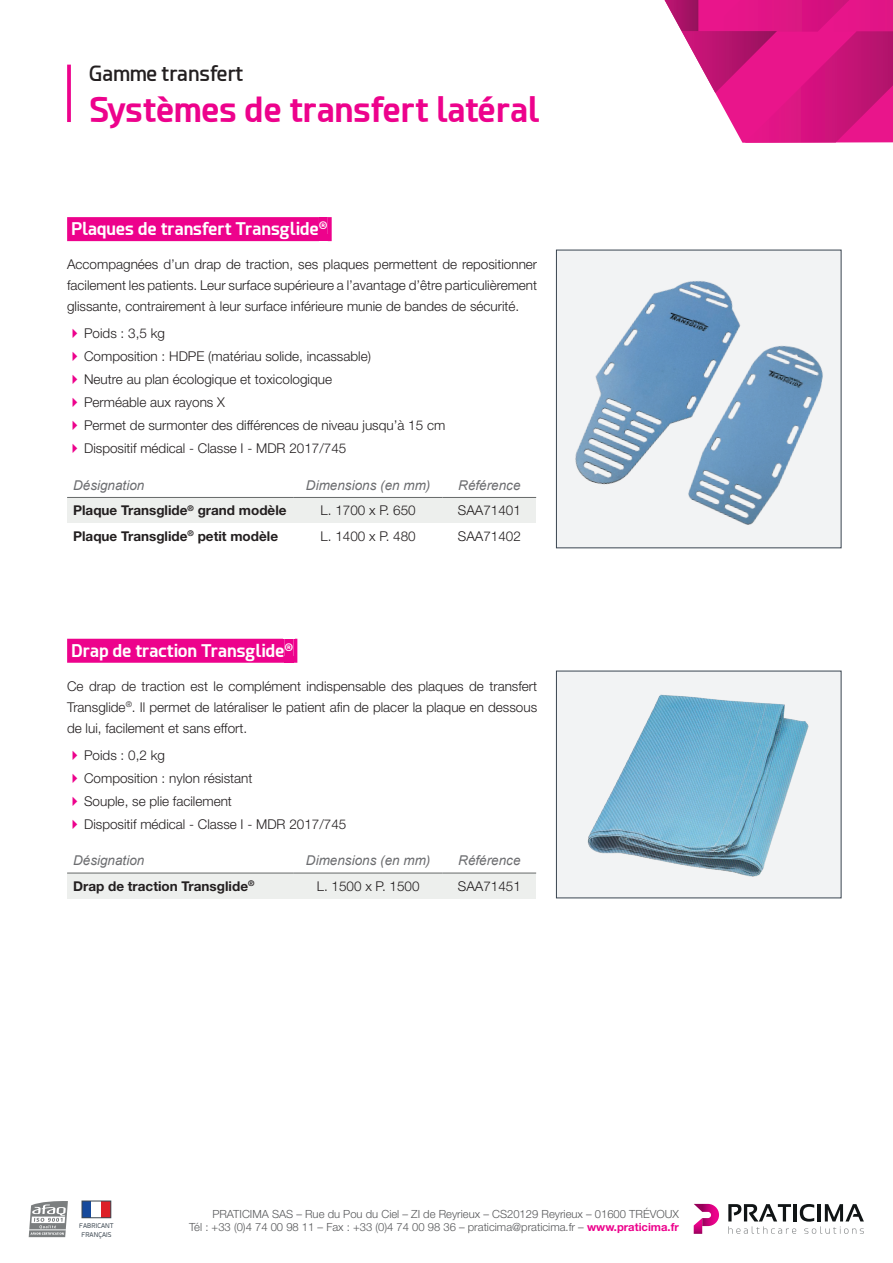
<style>
.page{position:relative;width:893px;height:1263px;background:#fff}
.page>*{position:absolute;margin:0;border:0;box-sizing:border-box;transform-origin:0 0}
.Titre_1{font:700 33.9px "Esphimere";color:#ed028c}
.Titre_2{font:600 20.85px "Esphimere";color:#231f20}
.Titre_1_page_2{font:700 17.25px "Esphimere";color:#fff}
.Liste_à_puces_Niveau{font:300 13.5px/21px "Helvetica Neue LT Std";color:#231f20;text-align:justify}
.t1{font:700 13.5px "Helvetica Neue LT Std";color:#231f20}
.t2{font:italic 13.5px "Arial";color:#6c6d70}
.TexteTABLEAU{font:300 11.25px "Helvetica Neue LT Std";color:#57585a}
.t3{font:6.45px/8.6px "Esphimere";color:#3c4751;text-align:center}
.s1{font-weight:700;color:#ed028c}
</style>
<div class="page">
<div style="left:67px;top:217px;width:252px;height:24px;background:#ed028c"></div>
<div style="left:319px;top:211px;width:9px;height:24px;background:#ed028c"></div>
<svg style="left:328px;top:217px;width:4px;height:24px"></svg>
<div style="left:67px;top:639px;width:218px;height:24px;background:#ed028c"></div>
<div style="left:285px;top:633px;width:8px;height:24px;background:#ed028c"></div>
<svg style="left:293px;top:639px;width:4px;height:24px"></svg>
<div style="left:67px;top:497px;width:227px;height:26px;background:#edefed"></div>
<div style="left:294px;top:497px;width:149px;height:26px;background:#edefed"></div>
<div style="left:443px;top:497px;width:93px;height:26px;background:#edefed"></div>
<hr style="left:67px;top:497px;width:227px;height:1px;background:#666969">
<hr style="left:294px;top:497px;width:149px;height:1px;background:#666969">
<hr style="left:443px;top:497px;width:93px;height:1px;background:#666969">
<div style="left:67px;top:873px;width:227px;height:25px;background:#edefed"></div>
<div style="left:294px;top:873px;width:149px;height:25px;background:#edefed"></div>
<div style="left:443px;top:873px;width:93px;height:25px;background:#edefed"></div>
<hr style="left:67px;top:873px;width:227px;height:1px;background:#666969">
<hr style="left:294px;top:873px;width:149px;height:1px;background:#666969">
<hr style="left:443px;top:873px;width:93px;height:1px;background:#666969">
<svg style="left:67px;top:65px;width:4px;height:57px"></svg>
<svg style="left:665px;top:0;width:228px;height:143px"></svg>
<svg style="left:728px;top:1204px;width:136px;height:30px"></svg>
<svg style="left:694px;top:1204px;width:25px;height:30px"></svg>
<div style="left:82px;top:1201px;width:10px;height:17px;background:#164a9c"></div>
<div style="left:101px;top:1201px;width:10px;height:17px;background:#dd2128"></div>
<div style="left:82px;top:1201px;width:29px;height:17px;border:1px solid #3c4751"></div>
<svg style="left:29px;top:1201px;width:39px;height:36px"></svg>
<hr style="left:29px;top:1229px;width:37px;height:1px;background:#fff">
<div style="left:318px;top:234px;width:10px;height:7px;background:#ed028c"></div>
<div style="left:284px;top:656px;width:10px;height:7px;background:#ed028c"></div>
<div style="left:317px;top:210px;width:11px;height:7px;background:#fff"></div>
<div style="left:283px;top:632px;width:11px;height:7px;background:#fff"></div>
<div style="left:556px;top:250px;width:285px;height:298px;background:#f2f3f4"></div>
<img style="left:575px;top:281px;width:166px;height:204px">
<img style="left:679px;top:326px;width:144px;height:199px">
<div style="left:556px;top:671px;width:285px;height:227px;background:#f2f3f4"></div>
<img style="left:587px;top:694px;width:221px;height:182px">
<p class="Titre_2" style="left:89px;top:61px;width:156px">Gamme transfert</p>
<p class="Titre_1" style="left:89px;top:89px;width:452px">Systèmes de transfert latéral</p>
<p class="Titre_1_page_2" style="left:71px;top:218px;width:258px">Plaques de transfert Transglide<sup>®</sup></p>
<p class="Liste_à_puces_Niveau" style="left:67px;top:253px;width:472px">Accompagnées d’un drap de traction, ses plaques permettent de repositionner facilement les patients. Leur surface supérieure a l’avantage d’être particulièrement glissante, contrairement à leur surface inférieure munie de bandes de sécurité.</p>
<p class="Liste_à_puces_Niveau" style="left:84px;top:323px;width:82px">Poids : 3,5 kg</p>
<p class="Liste_à_puces_Niveau" style="left:84px;top:346px;width:288px">Composition : HDPE (matériau solide, incassable)</p>
<p class="Liste_à_puces_Niveau" style="left:84px;top:369px;width:249px">Neutre au plan écologique et toxicologique</p>
<p class="Liste_à_puces_Niveau" style="left:84px;top:392px;width:142px">Perméable aux rayons X</p>
<p class="Liste_à_puces_Niveau" style="left:84px;top:415px;width:363px">Permet de surmonter des différences de niveau jusqu’à 15 cm</p>
<p class="Liste_à_puces_Niveau" style="left:84px;top:438px;width:264px">Dispositif médical - Classe I - MDR 2017/745</p>
<p class="t2" style="left:73px;top:476px;width:73px">Désignation</p>
<p class="t2" style="left:306px;top:476px;width:126px">Dimensions (en mm)</p>
<p class="t2" style="left:458px;top:476px;width:64px">Référence</p>
<p class="t1" style="left:73px;top:502px;width:215px">Plaque Transglide<sup>®</sup> grand modèle</p>
<p class="Liste_à_puces_Niveau" style="left:321px;top:499px;width:97px">L. 1700 x P. 650</p>
<p class="Liste_à_puces_Niveau" style="left:458px;top:499px;width:65px">SAA71401</p>
<p class="t1" style="left:73px;top:527px;width:206px">Plaque Transglide<sup>®</sup> petit modèle</p>
<p class="Liste_à_puces_Niveau" style="left:321px;top:525px;width:97px">L. 1400 x P. 480</p>
<p class="Liste_à_puces_Niveau" style="left:458px;top:525px;width:65px">SAA71402</p>
<p class="Titre_1_page_2" style="left:71px;top:640px;width:224px">Drap de traction Transglide<sup>®</sup></p>
<p class="Liste_à_puces_Niveau" style="left:67px;top:675px;width:472px">Ce drap de traction est le complément indispensable des plaques de transfert Transglide<sup>®</sup>. Il permet de latéraliser le patient afin de placer la plaque en dessous de lui, facilement et sans effort.</p>
<p class="Liste_à_puces_Niveau" style="left:84px;top:744px;width:82px">Poids : 0,2 kg</p>
<p class="Liste_à_puces_Niveau" style="left:84px;top:767px;width:170px">Composition : nylon résistant</p>
<p class="Liste_à_puces_Niveau" style="left:84px;top:790px;width:149px">Souple, se plie facilement</p>
<p class="Liste_à_puces_Niveau" style="left:84px;top:813px;width:264px">Dispositif médical - Classe I - MDR 2017/745</p>
<p class="t2" style="left:73px;top:852px;width:73px">Désignation</p>
<p class="t2" style="left:306px;top:852px;width:126px">Dimensions (en mm)</p>
<p class="t2" style="left:458px;top:852px;width:64px">Référence</p>
<p class="t1" style="left:73px;top:877px;width:183px">Drap de traction Transglide<sup>®</sup></p>
<p class="Liste_à_puces_Niveau" style="left:317px;top:875px;width:104px">L. 1500 x P. 1500</p>
<p class="Liste_à_puces_Niveau" style="left:458px;top:875px;width:65px">SAA71451</p>
<p class="t3" style="left:79px;top:1221px;width:36px">FABRICANT<br>FRANÇAIS</p>
<p class="TexteTABLEAU" style="left:212px;top:1207px;width:468px">PRATICIMA SAS – Rue du Pou du Ciel – ZI de Reyrieux – CS20129 Reyrieux – 01600 TRÉVOUX</p>
<p class="TexteTABLEAU" style="left:189px;top:1220px;width:491px">Tél : +33 (0)4 74 00 98 11 – Fax : +33 (0)4 74 00 98 36 – praticima@praticima.fr – <span class="s1">www.praticima.fr</span></p>
</div>
